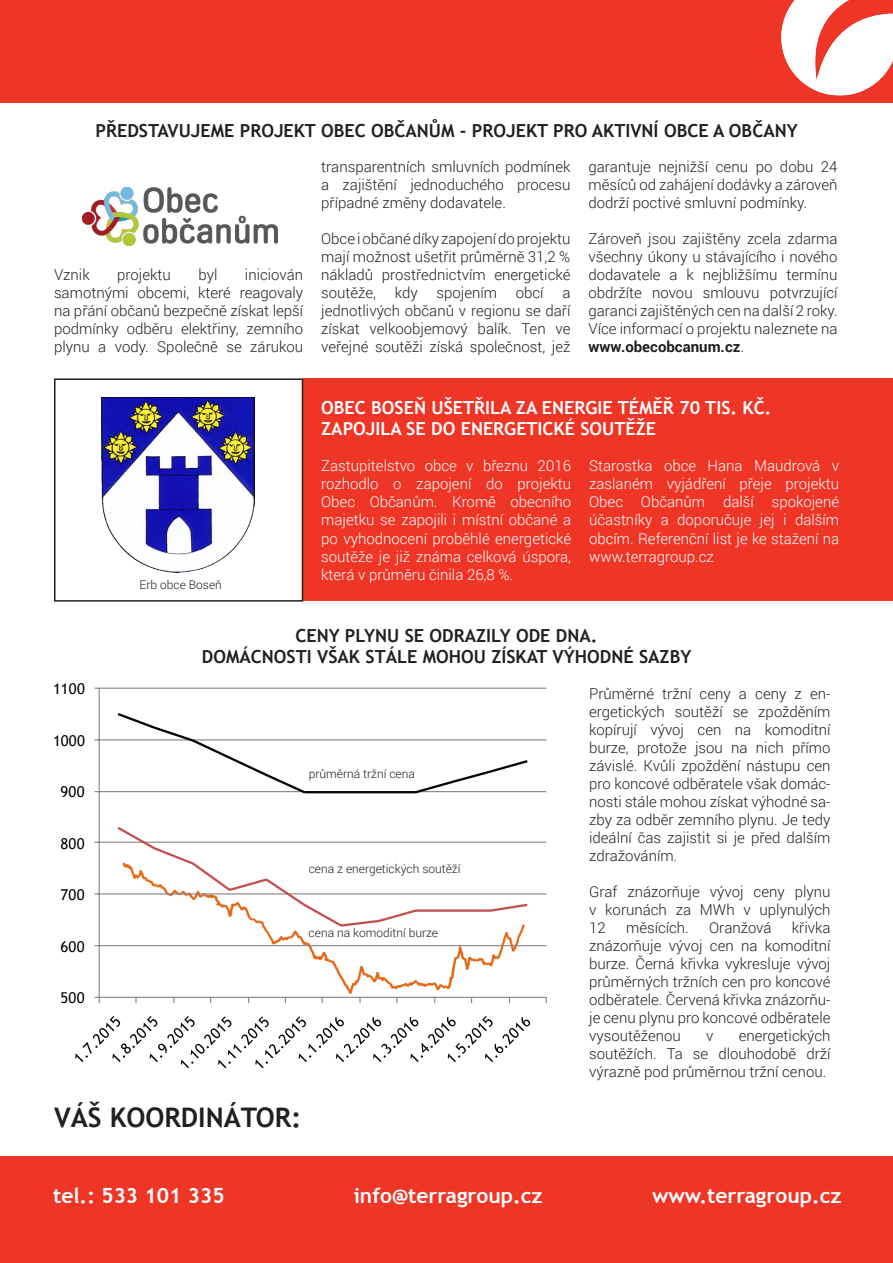
<style>
.page{position:relative;width:893px;height:1263px;background:#fff}
.page>*{position:absolute;margin:0;border:0;box-sizing:border-box;transform-origin:0 0}
.t1{font:700 27px "Trebuchet MS";color:#231f20}
.t2{font:700 21px "Trebuchet MS";color:#fff}
.t3{font:700 18px "Trebuchet MS";color:#231f20}
.t4{font:700 18px "Trebuchet MS";color:#fff}
.Paragraph_Style_1{font:300 15px/18px "Roboto";color:#231f20;text-align:justify}
.Paragraph_Style_1-2{font:300 15px/18px "Roboto";color:#fff;text-align:justify}
.t5{font:15px "Trebuchet MS";color:#040503}
.t6{font:300 12px "Roboto";color:#231f20}
.s1{font-weight:700}
</style>
<div class="page">
<div style="left:303px;top:378px;width:590px;height:223px;background:#ee3526"></div>
<div style="left:0;top:1156px;width:893px;height:107px;background:#ee3526"></div>
<img style="left:101px;top:398px;width:153px;height:175px">
<img style="left:82px;top:187px;width:196px;height:59px">
<div style="left:0;top:0;width:893px;height:102px;background:#ee3526"></div>
<svg style="left:781px;top:0;width:112px;height:95px"></svg>
<img style="left:111px;top:894px;width:432px;height:110px">
<div style="left:54px;top:378px;width:249px;height:224px;border:2px solid #231f20"></div>
<hr style="left:99px;top:945px;width:447px;height:1px;background:#868687">
<hr style="left:99px;top:893px;width:447px;height:1px;background:#868687">
<hr style="left:99px;top:842px;width:447px;height:1px;background:#868687">
<hr style="left:99px;top:791px;width:447px;height:1px;background:#868687">
<hr style="left:99px;top:739px;width:447px;height:1px;background:#868687">
<hr style="left:99px;top:688px;width:447px;height:1px;background:#868687">
<hr style="left:99px;top:688px;width:1px;height:309px;background:#868687">
<hr style="left:99px;top:997px;width:447px;height:1px;background:#868687">
<svg style="left:95px;top:997px;width:5px;height:6px"></svg>
<svg style="left:115px;top:827px;width:415px;height:102px"></svg>
<svg style="left:115px;top:713px;width:415px;height:81px"></svg>
<svg style="left:75px;top:1016px;width:455px;height:52px"></svg>
<p class="t3" style="left:96px;top:120px;width:704px">PŘEDSTAVUJEME PROJEKT OBEC OBČANŮM - PROJEKT PRO AKTIVNÍ OBCE A OBČANY</p>
<p class="Paragraph_Style_1" style="left:54px;top:265px;width:37px">Vznik</p>
<p class="Paragraph_Style_1" style="left:117px;top:265px;width:55px">projektu</p>
<p class="Paragraph_Style_1" style="left:198px;top:265px;width:21px">byl</p>
<p class="Paragraph_Style_1" style="left:54px;top:265px;width:251px;text-indent:191px">iniciován samotnými obcemi, které reagovaly na přání občanů bezpečně získat lepší podmínky odběru elektřiny, zemního plynu a vody. Společně se zárukou</p>
<p class="t6" style="left:140px;top:577px;width:84px">Erb obce Boseň</p>
<p class="Paragraph_Style_1" style="left:321px;top:157px;width:251px">transparentních smluvních podmínek a zajištění jednoduchého procesu případné změny dodavatele.</p>
<p class="Paragraph_Style_1" style="left:321px;top:229px;width:251px">Obce i občané díky zapojení do projektu mají možnost ušetřit průměrně 31,2 % nákladů prostřednictvím energetické soutěže, kdy spojením obcí a jednotlivých občanů v regionu se daří získat velkoobjemový balík. Ten ve veřejné soutěži získá společnost, jež</p>
<p class="Paragraph_Style_1" style="left:588px;top:157px;width:251px">garantuje nejnižší cenu po dobu 24 měsíců od zahájení dodávky a zároveň dodrží poctivé smluvní podmínky.</p>
<p class="Paragraph_Style_1" style="left:588px;top:229px;width:251px">Zároveň jsou zajištěny zcela zdarma všechny úkony u stávajícího i nového dodavatele a k nejbližšímu termínu obdržíte novou smlouvu potvrzující garanci zajištěných cen na další 2 roky.<br>Více informací o projektu naleznete na <span class="s1">www.obecobcanum.cz</span>.</p>
<p class="t4" style="left:321px;top:396px;width:452px">OBEC BOSEŇ UŠETŘILA ZA ENERGIE TÉMĚŘ 70 TIS. KČ.</p>
<p class="t4" style="left:321px;top:417px;width:336px">ZAPOJILA SE DO ENERGETICKÉ SOUTĚŽE</p>
<p class="Paragraph_Style_1-2" style="left:321px;top:457px;width:251px">Zastupitelstvo obce v březnu 2016 rozhodlo o zapojení do projektu Obec Občanům. Kromě obecního majetku se zapojili i místní občané a po vyhodnocení proběhlé energetické soutěže je již známa celková úspora, která v průměru činila 26,8 %.</p>
<p class="Paragraph_Style_1-2" style="left:589px;top:457px;width:251px">Starostka obce Hana Maudrová v zaslaném vyjádření přeje projektu Obec Občanům další spokojené účastníky a doporučuje jej i dalším obcím. Referenční list je ke stažení na www.terragroup.cz</p>
<p class="t5" style="left:53px;top:680px;width:33px">1100</p>
<p class="t5" style="left:53px;top:731px;width:33px">1000</p>
<p class="t5" style="left:61px;top:783px;width:25px">900</p>
<p class="t5" style="left:61px;top:834px;width:25px">800</p>
<p class="t5" style="left:61px;top:886px;width:25px">700</p>
<p class="t5" style="left:61px;top:937px;width:25px">600</p>
<p class="t5" style="left:61px;top:989px;width:25px">500</p>
<p class="t3" style="left:295px;top:624px;width:304px">CENY PLYNU SE ODRAZILY ODE DNA.</p>
<p class="t3" style="left:202px;top:646px;width:491px">DOMÁCNOSTI VŠAK STÁLE MOHOU ZÍSKAT VÝHODNÉ SAZBY</p>
<p class="t6" style="left:309px;top:765px;width:108px">průměrná tržní cena</p>
<p class="t6" style="left:309px;top:860px;width:153px">cena z energetických soutěží</p>
<p class="t6" style="left:309px;top:924px;width:131px">cena na komoditní burze</p>
<p class="Paragraph_Style_1" style="left:589px;top:684px;width:243px">Průměrné tržní ceny a ceny z en&shy;ergetických soutěží se zpožděním kopírují vývoj cen na komoditní burze, protože jsou na nich přímo závislé. Kvůli zpoždění nástupu cen pro koncové odběratele však domác&shy;nosti stále mohou získat výhodné sa&shy;zby za odběr zemního plynu. Je tedy ideální čas zajistit si je před dalším zdražováním.</p>
<p class="Paragraph_Style_1" style="left:589px;top:882px;width:243px">Graf znázorňuje vývoj ceny plynu v korunách za MWh v uplynulých 12</p>
<p class="Paragraph_Style_1" style="left:589px;top:918px;width:243px;text-indent:203px">křivka znázorňuje vývoj cen na komoditní burze. Černá křivka vykresluje vývoj průměrných tržních cen pro koncové odběratele. Červená křivka znázorňu&shy;je cenu plynu pro koncové odběratele vysoutěženou</p>
<p class="Paragraph_Style_1" style="left:626px;top:918px;width:64px">měsících.</p>
<p class="Paragraph_Style_1" style="left:709px;top:918px;width:64px">Oranžová</p>
<p class="Paragraph_Style_1" style="left:589px;top:1026px;width:243px;text-indent:150px">energetických soutěžích. Ta se dlouhodobě drží výrazně pod průměrnou tržní cenou.</p>
<p class="Paragraph_Style_1" style="left:706px;top:1026px;width:9px">v</p>
<p class="t1" style="left:54px;top:1100px;width:249px">VÁŠ KOORDINÁTOR:</p>
<p class="t2" style="left:53px;top:1182px;width:173px">tel.: 533 101 335</p>
<p class="t2" style="left:354px;top:1182px;width:190px">info@terragroup.cz</p>
<p class="t2" style="left:652px;top:1182px;width:191px">www.terragroup.cz</p>
</div>
